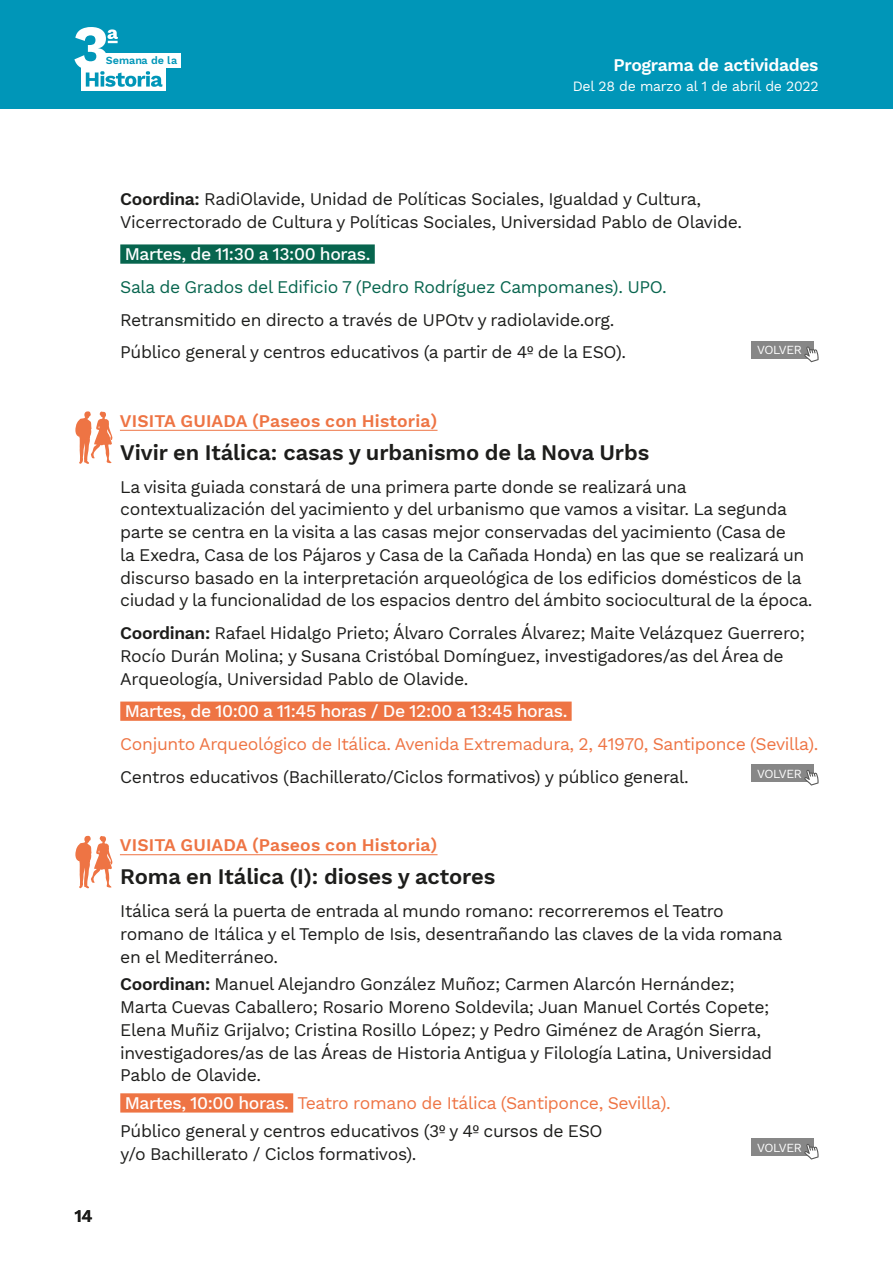
<style>
.page{position:relative;width:893px;height:1265px;background:#fff}
.page>*{position:absolute;margin:0;border:0;box-sizing:border-box;transform-origin:0 0}
.título_acto_segunda{font:600 21.88px "Work Sans";letter-spacing:-.005em;color:#1d1d1b}
.texto_segunda_parte{font:17.5px/22.8px "Work Sans";letter-spacing:-.02em;color:#1d1d1b}
.texto_segunda_parte-2{font:17.5px "Work Sans";letter-spacing:-.02em;color:#ee7444}
.texto_segunda_parte-3{font:500 17.5px "Work Sans";letter-spacing:-.02em;color:#fff}
.tipo_de_acto_segunda{font:600 17.5px "Work Sans";letter-spacing:.01em;color:#ee7444}
.texto_segunda_parte-4{font:17.5px "Work Sans";letter-spacing:-.02em;color:#07654e}
.t1{font:600 17.5px "Work Sans";letter-spacing:-.02em;color:#fff}
.t2{font:600 17.5px "Work Sans";color:#1d1d1b}
.t3{font:14px "Work Sans";letter-spacing:-.02em;color:#fff}
.texto{font:12.25px "Work Sans";letter-spacing:-.03em;color:#fff}
.t4{font:600 10.67px "Work Sans";color:#0096b8}
.s1{font-weight:600}
.s2{font-weight:500;color:#fff}
</style>
<div class="page">
<div style="left:0;top:0;width:893px;height:109px;background:#0096b8"></div>
<div style="left:82px;top:67px;width:84px;height:23px;background:#fff"></div>
<div style="left:98px;top:53px;width:83px;height:14px;background:#fff"></div>
<svg style="left:74px;top:27px;width:89px;height:60px"></svg>
<div style="left:120px;top:244px;width:255px;height:20px;background:#07654e"></div>
<hr style="left:120px;top:430px;width:318px;height:1px;background:#ee7444">
<div style="left:120px;top:702px;width:452px;height:19px;background:#ee7444"></div>
<hr style="left:120px;top:854px;width:318px;height:1px;background:#ee7444">
<div style="left:120px;top:1093px;width:173px;height:20px;background:#ee7444"></div>
<div style="left:751px;top:341px;width:62px;height:17px;background:#878787"></div>
<svg style="left:804px;top:346px;width:15px;height:16px"></svg>
<svg style="left:75px;top:411px;width:37px;height:53px"></svg>
<div style="left:751px;top:764px;width:62px;height:18px;background:#878787"></div>
<svg style="left:804px;top:770px;width:15px;height:16px"></svg>
<svg style="left:75px;top:836px;width:37px;height:53px"></svg>
<div style="left:751px;top:1138px;width:62px;height:18px;background:#878787"></div>
<svg style="left:804px;top:1144px;width:15px;height:16px"></svg>
<p class="t4" style="left:106px;top:54px;width:73px">Semana de la</p>
<p class="t1" style="left:613px;top:55px;width:207px">Programa de actividades</p>
<p class="t3" style="left:573px;top:77px;width:247px">Del 28 de marzo al 1 de abril de 2022</p>
<p class="t2" style="left:74px;top:1206px;width:20px">14</p>
<p class="texto_segunda_parte" style="left:120px;top:188px;width:623px"><span class="s1">Coordina:</span> RadiOlavide, Unidad de Políticas Sociales, Igualdad y Cultura,<br>Vicerrectorado de Cultura y Políticas Sociales, Universidad Pablo de Olavide.</p>
<p class="texto_segunda_parte-3" style="left:125px;top:244px;width:247px">Martes, de 11:30 a 13:00 horas.</p>
<p class="texto_segunda_parte-4" style="left:120px;top:277px;width:548px">Sala de Grados del Edificio 7 (Pedro Rodríguez Campomanes). UPO.</p>
<p class="texto_segunda_parte" style="left:120px;top:309px;width:496px">Retransmitido en directo a través de UPOtv y radiolavide.org.</p>
<p class="texto_segunda_parte" style="left:120px;top:342px;width:507px">Público general y centros educativos (a partir de 4º de la ESO).</p>
<p class="texto" style="left:757px;top:343px;width:46px">VOLVER</p>
<p class="tipo_de_acto_segunda" style="left:120px;top:411px;width:319px">VISITA GUIADA (Paseos con Historia)</p>
<p class="título_acto_segunda" style="left:120px;top:440px;width:530px">Vivir en Itálica: casas y urbanismo de la Nova Urbs</p>
<p class="texto_segunda_parte" style="left:120px;top:476px;width:694px">La visita guiada constará de una primera parte donde se realizará una contextualización del yacimiento y del urbanismo que vamos a visitar. La segunda parte se centra en la visita a las casas mejor conservadas del yacimiento (Casa de<br>la Exedra, Casa de los Pájaros y Casa de la Cañada Honda) en las que se realizará un discurso basado en la interpretación arqueológica de los edificios domésticos de la ciudad y la funcionalidad de los espacios dentro del ámbito sociocultural de la época.</p>
<p class="texto_segunda_parte" style="left:120px;top:623px;width:686px"><span class="s1">Coordinan:</span> Rafael Hidalgo Prieto; Álvaro Corrales Álvarez; Maite Velázquez Guerrero;<br>Rocío Durán Molina; y Susana Cristóbal Domínguez, investigadores/as del Área de<br>Arqueología, Universidad Pablo de Olavide.</p>
<p class="texto_segunda_parte-3" style="left:125px;top:701px;width:444px">Martes, de 10:00 a 11:45 horas / De 12:00 a 13:45 horas.</p>
<p class="texto_segunda_parte-2" style="left:120px;top:734px;width:700px">Conjunto Arqueológico de Itálica. Avenida Extremadura, 2, 41970, Santiponce (Sevilla).</p>
<p class="texto_segunda_parte" style="left:120px;top:766px;width:570px">Centros educativos (Bachillerato/Ciclos formativos) y público general.</p>
<p class="texto" style="left:757px;top:766px;width:46px">VOLVER</p>
<p class="tipo_de_acto_segunda" style="left:120px;top:835px;width:319px">VISITA GUIADA (Paseos con Historia)</p>
<p class="título_acto_segunda" style="left:120px;top:864px;width:376px">Roma en Itálica (I): dioses y actores</p>
<p class="texto_segunda_parte" style="left:120px;top:901px;width:664px">Itálica será la puerta de entrada al mundo romano: recorreremos el Teatro romano de Itálica y el Templo de Isis, desentrañando las claves de la vida romana en el Mediterráneo.</p>
<p class="texto_segunda_parte" style="left:120px;top:974px;width:653px"><span class="s1">Coordinan:</span> Manuel Alejandro González Muñoz; Carmen Alarcón Hernández; Marta Cuevas Caballero; Rosario Moreno Soldevila; Juan Manuel Cortés Copete; Elena Muñiz Grijalvo; Cristina Rosillo López; y Pedro Giménez de Aragón Sierra, investigadores/as de las Áreas de Historia Antigua y Filología Latina, Universidad Pablo de Olavide.</p>
<p class="texto_segunda_parte-2" style="left:125px;top:1093px;width:547px"><span class="s2">Martes, 10:00 horas.</span> Teatro romano de Itálica (Santiponce, Sevilla).</p>
<p class="texto_segunda_parte" style="left:120px;top:1120px;width:484px">Público general y centros educativos (3º y 4º cursos de ESO y/o Bachillerato / Ciclos formativos).</p>
<p class="texto" style="left:757px;top:1140px;width:46px">VOLVER</p>
</div>
